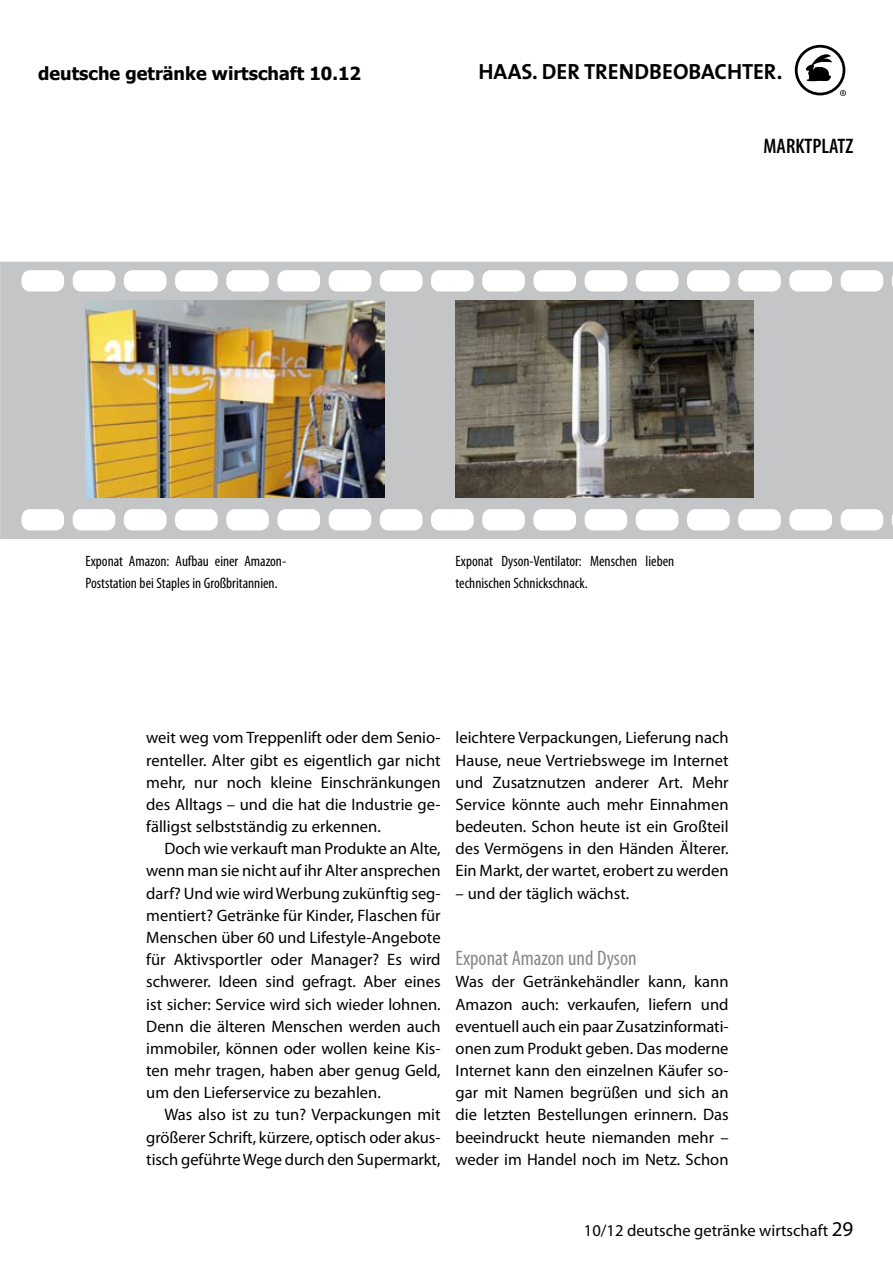
<style>
.page{position:relative;width:893px;height:1263px;background:#fff}
.page>*{position:absolute;margin:0;border:0;box-sizing:border-box;transform-origin:0 0}
.t1{font:22.05px "The Sans Bold Caps";color:#000}
.t2{font:condensed 21px "Myriad Pro";color:#87888a}
.t3{font:600 condensed 21px "Myriad Pro";color:#000}
.t4{font:700 18px "Tahoma";color:#000}
.t5{font:16.5px/22.2px "Myriad Pro";color:#000;text-align:justify}
.t6{font:condensed 15px/22.2px "Myriad Pro";color:#000}
.s1{font-size:21px}
</style>
<div class="page">
<svg style="left:795px;top:45px;width:51px;height:51px"></svg>
<svg style="left:0;top:262px;width:893px;height:277px;fill:#c4c5c6"></svg>
<img style="left:85px;top:301px;width:299px;height:196px">
<img style="left:455px;top:301px;width:299px;height:196px">
<p class="t4" style="left:38px;top:60px;width:324px">deutsche getränke wirtschaft 10.12</p>
<h1 class="t1" style="left:478px;top:53px;width:306px">HAAS. DER TRENDBEOBACHTER.</h1>
<p class="t3" style="left:764px;top:133px;width:91px">MARKTPLATZ</p>
<p class="t6" style="left:85px;top:550px;width:202px">Exponat Amazon: Aufbau einer Amazon-<br>Poststation bei Staples in Großbritannien.</p>
<p class="t6" style="left:456px;top:550px;width:220px">Exponat Dyson-Ventilator: Menschen lieben technischen Schnickschnack.</p>
<p class="t5" style="left:146px;top:726px;width:296px">weit weg vom Treppenlift oder dem Senio&shy;renteller. Alter gibt es eigentlich gar nicht mehr, nur noch kleine Einschränkungen des Alltags – und die hat die Industrie ge&shy;fälligst selbstständig zu erkennen.</p>
<p class="t5" style="left:146px;top:837px;width:296px;text-indent:18px">Doch wie verkauft man Produkte an Alte, wenn man sie nicht auf ihr Alter ansprechen darf? Und wie wird Werbung zukünftig seg&shy;mentiert? Getränke für Kinder, Flaschen für Menschen über 60 und Lifestyle-Angebote für Aktivsportler oder Manager? Es wird schwerer. Ideen sind gefragt. Aber eines ist sicher: Service wird sich wieder lohnen.<br>Denn die älteren Menschen werden auch immobiler, können oder wollen keine Kis&shy;ten mehr tragen, haben aber genug Geld, um den Lieferservice zu bezahlen.</p>
<p class="t5" style="left:146px;top:1103px;width:296px;text-indent:18px">Was also ist zu tun? Verpackungen mit größerer Schrift, kürzere, optisch oder akus&shy;tisch geführte Wege durch den Supermarkt,</p>
<p class="t5" style="left:456px;top:726px;width:275px">leichtere Verpackungen, Lieferung nach Hause, neue Vertriebswege im Internet und Zusatznutzen anderer Art. Mehr Service könnte auch mehr Einnahmen bedeuten. Schon heute ist ein Großteil des Vermögens in den Händen Älterer.<br>Ein Markt, der wartet, erobert zu werden</p>
<p class="t5" style="left:456px;top:882px;width:175px">– und der täglich wächst.</p>
<p class="t2" style="left:456px;top:945px;width:183px">Exponat Amazon und Dyson</p>
<p class="t5" style="left:456px;top:970px;width:275px">Was der Getränkehändler kann, kann Amazon auch: verkaufen, liefern und eventuell auch ein paar Zusatzinformati&shy;onen zum Produkt geben. Das moderne Internet kann den einzelnen Käufer so&shy;gar mit Namen begrüßen und sich an die letzten Bestellungen erinnern. Das beeindruckt heute niemanden mehr – weder im Handel noch im Netz. Schon</p>
<p class="t5" style="left:584px;top:1219px;width:271px">10/12 deutsche getränke wirtschaft <span class="s1">29</span></p>
</div>
